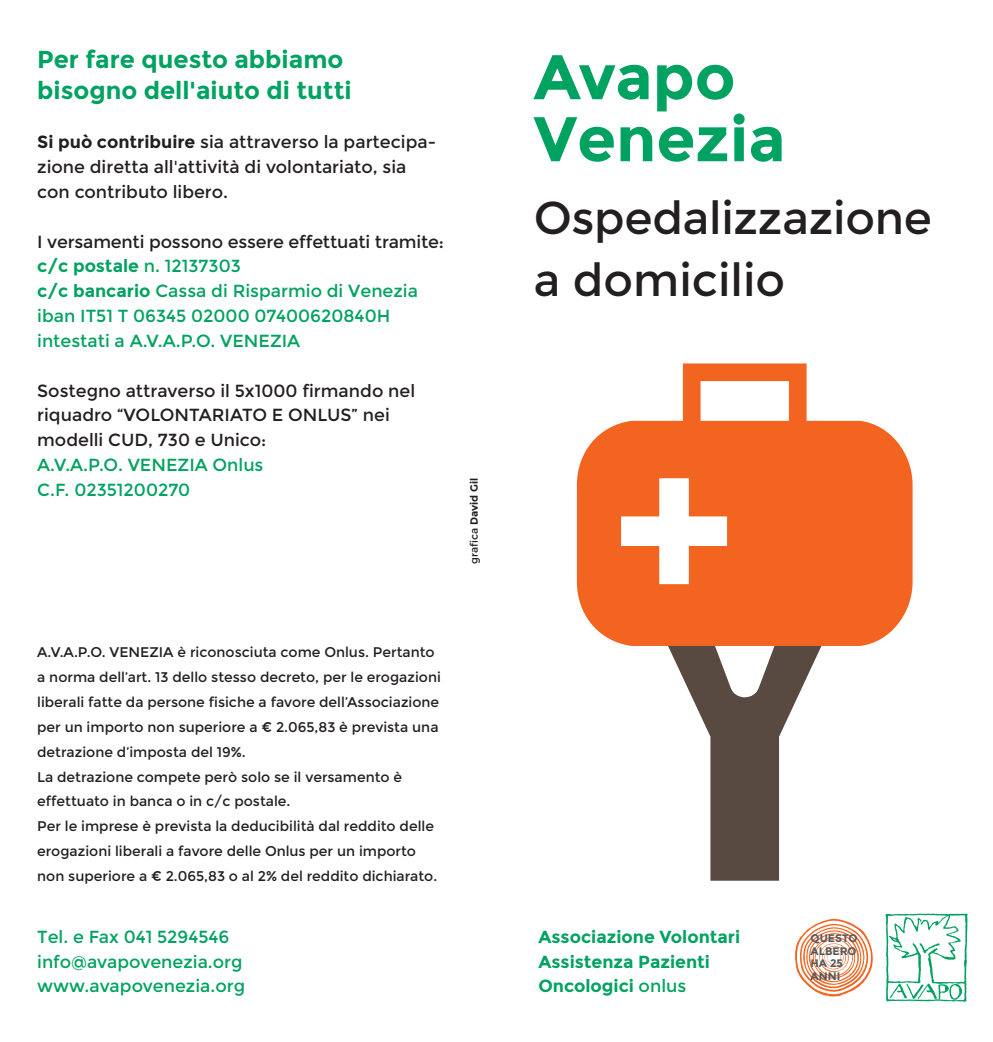
<style>
.page{position:relative;width:993px;height:1042px;background:#fff}
.page>*{position:absolute;margin:0;border:0;box-sizing:border-box;transform-origin:0 0}
.t1{font:700 63px/61.9px "Montserrat";color:#00a261}
.t2{font:45.5px/61.9px "Montserrat";letter-spacing:-.005em;color:#231f20}
.t3{font:700 24.5px/31px "Montserrat";color:#00a261}
.t4{font:17.5px/24.8px "Montserrat";color:#00a261}
.t5{font:17.5px/24.8px "Montserrat";color:#231f20}
.t6{font:700 17.5px/24.8px "Montserrat";color:#00a261}
.t7{font:14px/24.8px "Montserrat";color:#231f20}
.t8{font:700 11.03px/12.6px "Montserrat";color:#57585a}
.t9{font:700 10.5px "Montserrat";color:#231f20}
.s1{font-weight:700}
.s2{color:#231f20}
.s3{font-weight:400}
</style>
<div class="page">
<svg style="left:885px;top:913px;width:82px;height:89px"></svg>
<svg style="left:795px;top:919px;width:78px;height:78px"></svg>
<svg style="left:668px;top:646px;width:154px;height:235px"></svg>
<svg style="left:576px;top:363px;width:336px;height:283px;fill:#f36421"></svg>
<h3 class="t3" style="left:37px;top:44px;width:316px">Per fare questo abbiamo bisogno dell'aiuto di tutti</h3>
<p class="t5" style="left:37px;top:130px;width:400px"><span class="s1">Si può contribuire</span> sia attraverso la partecipa&shy;zione diretta all'attività di volontariato, sia con contributo libero.</p>
<p class="t4" style="left:37px;top:229px;width:408px"><span class="s2">I versamenti possono essere effettuati tramite: </span><span class="s1">c/c postale</span> n. 12137303<br><span class="s1">c/c bancario</span> Cassa di Risparmio di Venezia iban IT51 T 06345 02000 07400620840H intestati a A.V.A.P.O. VENEZIA</p>
<p class="t5" style="left:37px;top:378px;width:379px">Sostegno attraverso il 5x1000 firmando nel riquadro “VOLONTARIATO E ONLUS” nei modelli CUD, 730 e Unico:</p>
<p class="t4" style="left:37px;top:452px;width:228px">A.V.A.P.O. VENEZIA Onlus<br>C.F. 02351200270</p>
<p class="t9" style="left:468px;top:564px;width:88px;rotate:-90deg"><span class="s3">grafica</span> David Gil</p>
<p class="t7" style="left:37px;top:640px;width:405px">A.V.A.P.O. VENEZIA è riconosciuta come Onlus. Pertanto a norma dell’art. 13 dello stesso decreto, per le erogazioni liberali fatte da persone fisiche a favore dell’Associazione per un importo non superiore a € 2.065,83 è prevista una detrazione d’imposta del 19%.<br>La detrazione compete però solo se il versamento è effettuato in banca o in c/c postale.<br>Per le imprese è prevista la deducibilità dal reddito delle erogazioni liberali a favore delle Onlus per un importo non superiore a € 2.065,83 o al 2% del reddito dichiarato.</p>
<h1 class="t1" style="left:533px;top:46px;width:253px">Avapo<br>Venezia</h1>
<h2 class="t2" style="left:533px;top:187px;width:399px">Ospedalizzazione a domicilio</h2>
<p class="t4" style="left:37px;top:924px;width:209px">Tel. e Fax 041 5294546 info@avapovenezia.org www.avapovenezia.org</p>
<p class="t6" style="left:538px;top:924px;width:203px">Associazione Volontari<br>Assistenza Pazienti<br>Oncologici <span class="s3">onlus</span></p>
<p class="t8" style="left:810px;top:932px;width:48px">QUESTO<br>ALBERO<br>HA 25<br>ANNI</p>
</div>
